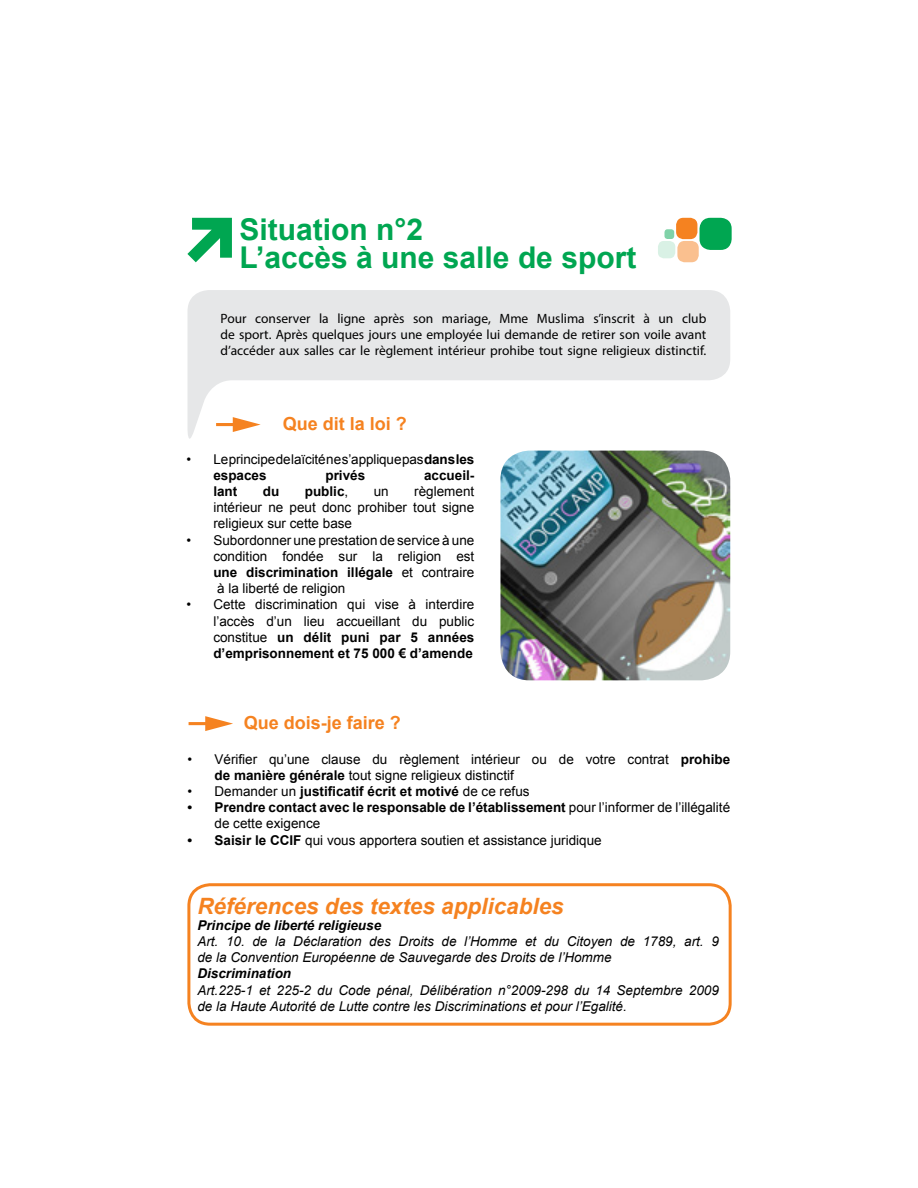
<style>
.page{position:relative;width:918px;height:1188px;background:#fff}
.page>*{position:absolute;margin:0;border:0;box-sizing:border-box;transform-origin:0 0}
.t1{font:700 30px/28.5px "Arial";color:#00a651}
.t2{font:italic 700 22.5px "Arial";color:#f58220}
.t3{font:700 18px "Arial";color:#f58220}
.t4{font:13.5px/16.2px "Arial";color:#000;text-align:justify}
.t5{font:italic 13.5px/16.2px "Arial";color:#000}
.t6{font:13.5px/16.2px "Myriad Pro";color:#000;text-align:justify}
.t7{font:700 13.5px/16.2px "Arial";color:#000}
.t8{font:italic 700 13.5px "Arial";color:#000}
.s1{font-weight:700}
.s2{font-weight:400}
</style>
<div class="page">
<svg style="left:188px;top:290px;width:542px;height:149px;fill:#e6e7e8"></svg>
<svg style="left:187px;top:218px;width:45px;height:44px"></svg>
<div style="left:187px;top:883px;width:545px;height:143px;border:3px solid #f58220;border-radius:21px"></div>
<svg style="left:216px;top:417px;width:45px;height:15px"></svg>
<svg style="left:189px;top:716px;width:44px;height:15px"></svg>
<img style="left:500px;top:451px;width:230px;height:229px">
<div style="left:700px;top:218px;width:32px;height:32px;background:#00a651;border-radius:11px"></div>
<div style="left:676px;top:218px;width:21px;height:21px;background:#f58220;border-radius:7px"></div>
<div style="left:677px;top:241px;width:22px;height:21px;background:#fac08f;border-radius:7px"></div>
<div style="left:658px;top:241px;width:17px;height:17px;background:#d9f1e5;border-radius:6px"></div>
<div style="left:664px;top:229px;width:10px;height:10px;background:#80d2a8;border-radius:3px"></div>
<h1 class="t1" style="left:239px;top:216px;width:398px">Situation n°2<br>L’accès à une salle de sport</h1>
<p class="t6" style="left:221px;top:310px;width:487px">Pour conserver la ligne après son mariage, Mme Muslima s’inscrit à un club de sport. Après quelques jours une employée lui demande de retirer son voile avant d’accéder aux salles car le règlement intérieur prohibe tout signe religieux distinctif.</p>
<h3 class="t3" style="left:283px;top:411px;width:126px">Que dit la loi ?</h3>
<p class="t4" style="left:213px;top:451px;width:263px;text-indent:-27px">• Leprincipedelaïciténes’appliquepas<span class="s1">dans les espaces</span></p>
<p class="t7" style="left:325px;top:467px;width:41px">privés</p>
<p class="t7" style="left:424px;top:467px;width:52px">accueil-</p>
<p class="t4" style="left:213px;top:483px;width:262px;text-indent:201px">règlement intérieur ne peut donc prohiber tout signe religieux sur cette base</p>
<p class="t4" style="left:213px;top:532px;width:262px;text-indent:-27px">• Subordonner une prestation de service à une condition fondée sur la religion est <span class="s1">une discrimination illégale</span> et contraire à la liberté de religion</p>
<p class="t4" style="left:213px;top:597px;width:262px;text-indent:-27px">• Cette discrimination qui vise à interdire l’accès d’un lieu accueillant du public constitue <span class="s1">un délit puni par 5 années d’emprisonnement et 75 000 € d’amende</span></p>
<p class="t7" style="left:213px;top:484px;width:26px">lant</p>
<p class="t7" style="left:263px;top:484px;width:18px">du</p>
<p class="t7" style="left:305px;top:484px;width:45px">public<span class="s2">,</span></p>
<p class="t4" style="left:374px;top:483px;width:17px">un</p>
<h3 class="t3" style="left:244px;top:710px;width:159px">Que dois-je faire ?</h3>
<p class="t4" style="left:215px;top:751px;width:517px;text-indent:-27px">• Vérifier qu’une clause du règlement intérieur ou de votre contrat <span class="s1">prohibe de manière générale</span> tout signe religieux distinctif</p>
<p class="t7" style="left:188px;top:784px;width:344px"><span class="s2">• Demander un</span> justificatif écrit et motivé <span class="s2">de ce refus</span></p>
<p class="t7" style="left:215px;top:800px;width:517px;text-indent:-27px">• Prendre contact avec le responsable de l’établissement <span class="s2">pour l’informer de l’illégalité de cette exigence</span></p>
<p class="t4" style="left:188px;top:832px;width:416px"><span class="s1">• Saisir le CCIF</span> qui vous apportera soutien et assistance juridique</p>
<h2 class="t2" style="left:197px;top:891px;width:368px">Références des textes applicables</h2>
<p class="t8" style="left:197px;top:916px;width:185px">Principe de liberté religieuse</p>
<p class="t5" style="left:197px;top:933px;width:523px">Art. 10. de la Déclaration des Droits de l’Homme et du Citoyen de 1789, art. 9 de la Convention Européenne de Sauvegarde des Droits de l’Homme</p>
<p class="t8" style="left:197px;top:965px;width:95px">Discrimination</p>
<p class="t5" style="left:197px;top:982px;width:523px">Art.225-1 et 225-2 du Code pénal, Délibération n°2009-298 du 14 Septembre 2009 de la Haute Autorité de Lutte contre les Discriminations et pour l’Egalité.</p>
</div>
